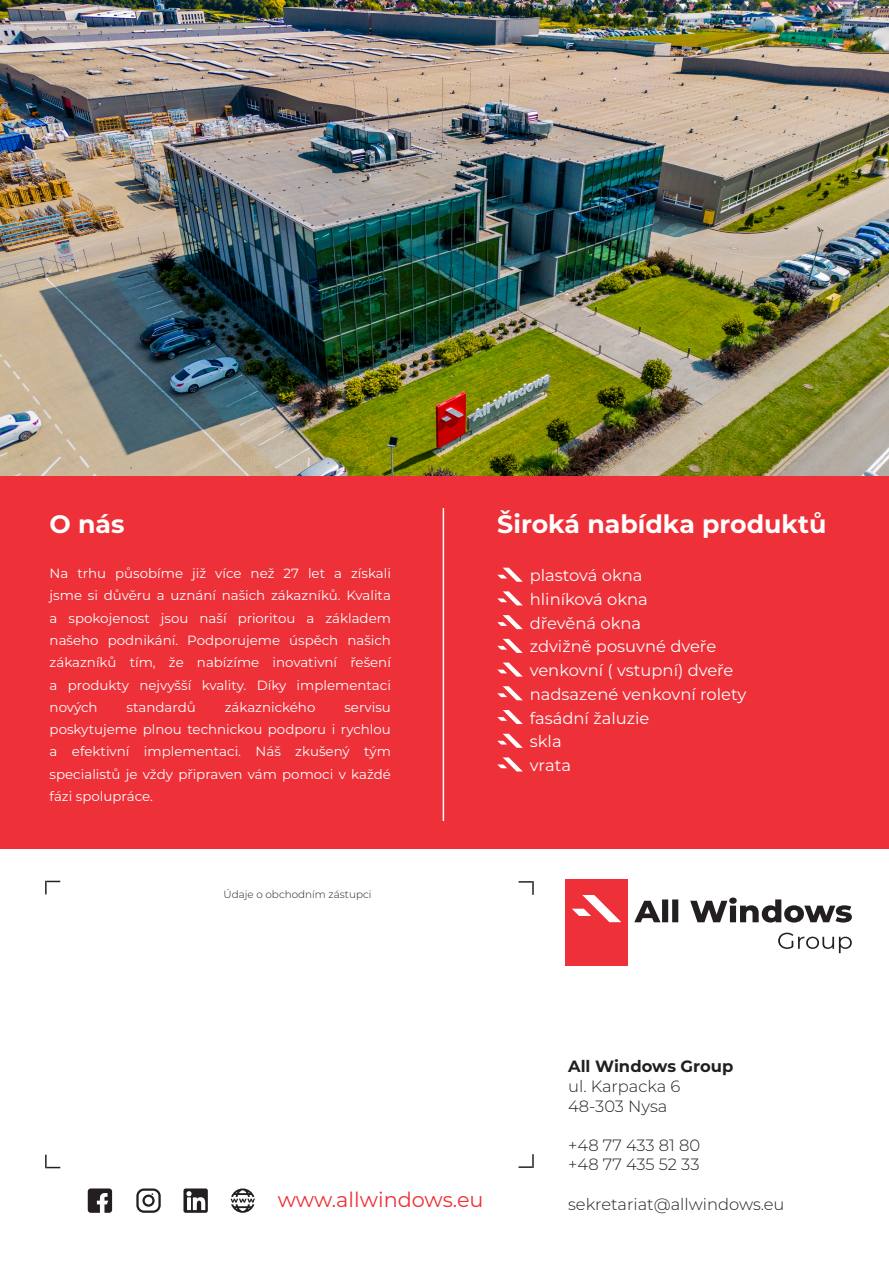
<style>
.page{position:relative;width:889px;height:1263px;background:#fff}
.page>*{position:absolute;margin:0;border:0;box-sizing:border-box;transform-origin:0 0}
.t1{font:700 25.2px "Montserrat";color:#fff}
.t2{font:20.85px "Montserrat";color:#ee3038}
.t3{font:16.35px/23.7px "Montserrat";color:#fff}
.t4{font:300 16.35px/19.6px "Montserrat";color:#231f20}
.t5{font:13.35px/22.4px "Montserrat";color:#fff;text-align:justify}
.t6{font:300 10.35px "Montserrat";color:#231f20}
.s1{font-weight:700}
</style>
<div class="page">
<svg style="left:634px;top:897px;width:217px;height:25px"></svg>
<svg style="left:778px;top:933px;width:73px;height:20px"></svg>
<div style="left:565px;top:879px;width:62px;height:86px;background:#ee3038"></div>
<svg style="left:572px;top:895px;width:49px;height:27px"></svg>
<svg style="left:45px;top:881px;width:15px;height:13px"></svg>
<svg style="left:518px;top:881px;width:15px;height:14px"></svg>
<div style="left:0;top:476px;width:888px;height:372px;background:#ee3038"></div>
<svg style="left:45px;top:1154px;width:15px;height:14px"></svg>
<svg style="left:518px;top:1154px;width:15px;height:14px"></svg>
<svg style="left:88px;top:1188px;width:24px;height:25px"></svg>
<svg style="left:136px;top:1188px;width:25px;height:25px"></svg>
<svg style="left:183px;top:1188px;width:25px;height:25px"></svg>
<svg style="left:230px;top:1188px;width:25px;height:25px"></svg>
<svg style="left:497px;top:568px;width:25px;height:14px"></svg>
<svg style="left:497px;top:591px;width:25px;height:14px"></svg>
<svg style="left:497px;top:615px;width:25px;height:14px"></svg>
<svg style="left:497px;top:639px;width:25px;height:14px"></svg>
<svg style="left:497px;top:662px;width:25px;height:15px"></svg>
<svg style="left:497px;top:686px;width:25px;height:14px"></svg>
<svg style="left:497px;top:710px;width:25px;height:14px"></svg>
<svg style="left:497px;top:734px;width:25px;height:14px"></svg>
<svg style="left:497px;top:757px;width:25px;height:14px"></svg>
<img style="left:0;top:0;width:888px;height:476px">
<hr style="left:442px;top:508px;width:2px;height:313px;background:#fff">
<p class="t1" style="left:50px;top:505px;width:76px">O nás</p>
<p class="t1" style="left:497px;top:505px;width:331px">Široká nabídka produktů</p>
<p class="t5" style="left:50px;top:562px;width:343px">Na trhu působíme již více než 27 let a získali jsme si důvěru a uznání našich zákazníků. Kvalita a spokojenost jsou naší prioritou a základem našeho podnikání. Podporujeme úspěch našich zákazníků tím, že nabízíme inovativní řešení a produkty nejvyšší kvality. Díky implementaci nových</p>
<p class="t5" style="left:126px;top:695px;width:71px">standardů</p>
<p class="t5" style="left:225px;top:695px;width:92px">zákaznického</p>
<p class="t5" style="left:50px;top:695px;width:343px;text-indent:295px">servisu poskytujeme plnou technickou podporu i rychlou a efektivní implementaci. Náš zkušený tým specialistů je vždy připraven vám pomoci v každé fázi spolupráce.</p>
<p class="t6" style="left:223px;top:887px;width:149px">Údaje o obchodním zástupci</p>
<p class="t3" style="left:529px;top:563px;width:218px">plastová okna<br>hliníková okna<br>dřevěná okna<br>zdvižně posuvné dveře venkovní ( vstupní) dveře nadsazené venkovní rolety fasádní žaluzie<br>skla<br>vrata</p>
<p class="t4" style="left:568px;top:1056px;width:167px"><span class="s1">All Windows Group </span>ul. Karpacka 6<br>48-303 Nysa</p>
<p class="t4" style="left:568px;top:1135px;width:134px">+48 77 433 81 80 +48 77 435 52 33</p>
<p class="t2" style="left:278px;top:1185px;width:207px">www.allwindows.eu</p>
<p class="t4" style="left:568px;top:1193px;width:218px">sekretariat@allwindows.eu</p>
</div>
